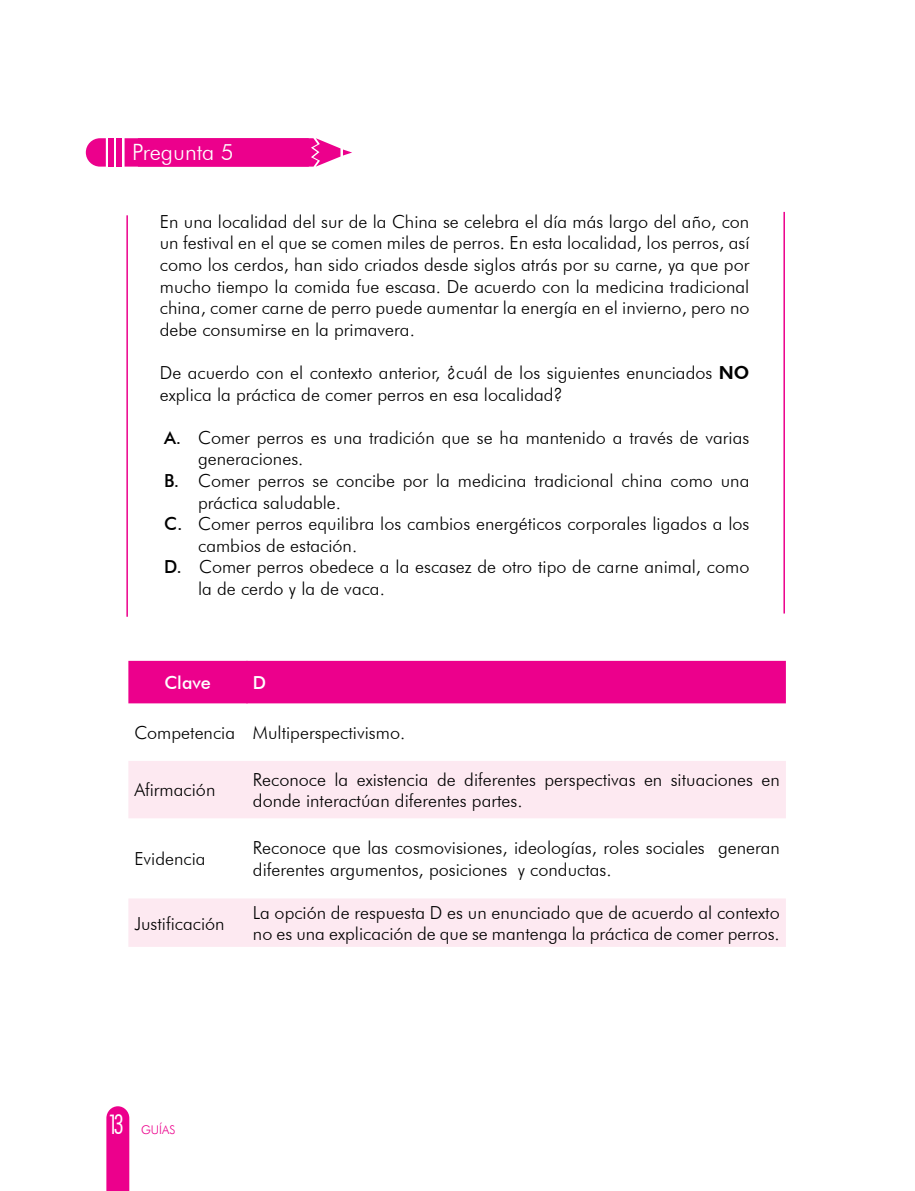
<style>
.page{position:relative;width:915px;height:1191px;background:#fff}
.page>*{position:absolute;margin:0;border:0;box-sizing:border-box;transform-origin:0 0}
.t1{font:300 condensed 27px "Futura BT";color:#fff}
.t2{font:300 22.5px "Futura BT";color:#fff}
.t3{font:300 18px/21.6px "Futura BT";color:#000}
.t4{font:500 18px "Futura BT";color:#fff}
.t5{font:300 12px "Futura BT";color:#ec008c}
.s1{font-weight:800}
.s2{font-weight:500}
</style>
<div class="page">
<svg style="left:106px;top:1106px;width:23px;height:85px;background:#ec0c91"></svg>
<div style="left:116px;top:138px;width:6px;height:29px;background:#ec008c"></div>
<div style="left:108px;top:138px;width:6px;height:29px;background:#ec008c"></div>
<svg style="left:86px;top:138px;width:20px;height:29px"></svg>
<svg style="left:124px;top:138px;width:228px;height:29px;background:#ed1a98"></svg>
<hr style="left:126px;top:215px;width:2px;height:402px;background:#ec008c">
<hr style="left:783px;top:212px;width:1px;height:401px;background:#ec008c">
<div style="left:128px;top:661px;width:657px;height:42px;background:#ec008c"></div>
<svg style="left:128px;top:761px;width:657px;height:186px;fill:#fde9f1"></svg>
<hr style="left:246px;top:661px;width:1px;height:42px;background:#ec008c">
<p class="t2" style="left:132px;top:138px;width:103px">Pregunta 5</p>
<p class="t3" style="left:160px;top:210px;width:591px;text-align:justify">En una localidad del sur de la China se celebra el día más largo del año, con un festival en el que se comen miles de perros. En esta localidad, los perros, así como los cerdos, han sido criados desde siglos atrás por su carne, ya que por mucho tiempo la comida fue escasa. De acuerdo con la medicina tradicional china, comer carne de perro puede aumentar la energía en el invierno, pero no debe consumirse en la primavera.</p>
<p class="t3" style="left:160px;top:361px;width:591px">De acuerdo con el contexto anterior, ¿cuál de los siguientes enunciados <span class="s1">NO </span>explica la práctica de comer perros en esa localidad?</p>
<p class="t3" style="left:164px;top:426px;width:586px"><span class="s2">A.</span> Comer perros es una tradición que se ha mantenido a través de varias</p>
<p class="t3" style="left:198px;top:448px;width:107px">generaciones.</p>
<p class="t3" style="left:164px;top:469px;width:586px"><span class="s2">B.</span> Comer perros se concibe por la medicina tradicional china como una</p>
<p class="t3" style="left:198px;top:491px;width:144px">práctica saludable.</p>
<p class="t3" style="left:164px;top:513px;width:586px"><span class="s2">C.</span> Comer perros equilibra los cambios energéticos corporales ligados a los</p>
<p class="t3" style="left:198px;top:534px;width:160px">cambios de estación.</p>
<p class="t3" style="left:164px;top:556px;width:586px"><span class="s2">D.</span> Comer perros obedece a la escasez de otro tipo de carne animal, como</p>
<p class="t3" style="left:198px;top:577px;width:188px">la de cerdo y la de vaca.</p>
<p class="t4" style="left:164px;top:671px;width:48px">Clave</p>
<p class="t4" style="left:253px;top:671px;width:15px">D</p>
<p class="t3" style="left:134px;top:721px;width:272px">Competencia Multiperspectivismo.</p>
<p class="t3" style="left:134px;top:779px;width:82px">Afirmación</p>
<p class="t3" style="left:253px;top:768px;width:528px">Reconoce la existencia de diferentes perspectivas en situaciones en donde interactúan diferentes partes.</p>
<p class="t3" style="left:134px;top:848px;width:73px">Evidencia</p>
<p class="t3" style="left:253px;top:837px;width:528px">Reconoce que las cosmovisiones, ideologías, roles sociales generan diferentes argumentos, posiciones y conductas.</p>
<p class="t3" style="left:134px;top:912px;width:92px">Justificación</p>
<p class="t3" style="left:253px;top:901px;width:528px">La opción de respuesta D es un enunciado que de acuerdo al contexto no es una explicación de que se mantenga la práctica de comer perros.</p>
<h1 class="t1" style="left:108px;top:1108px;width:18px">13</h1>
<p class="t5" style="left:141px;top:1122px;width:36px">GUÍAS</p>
</div>
